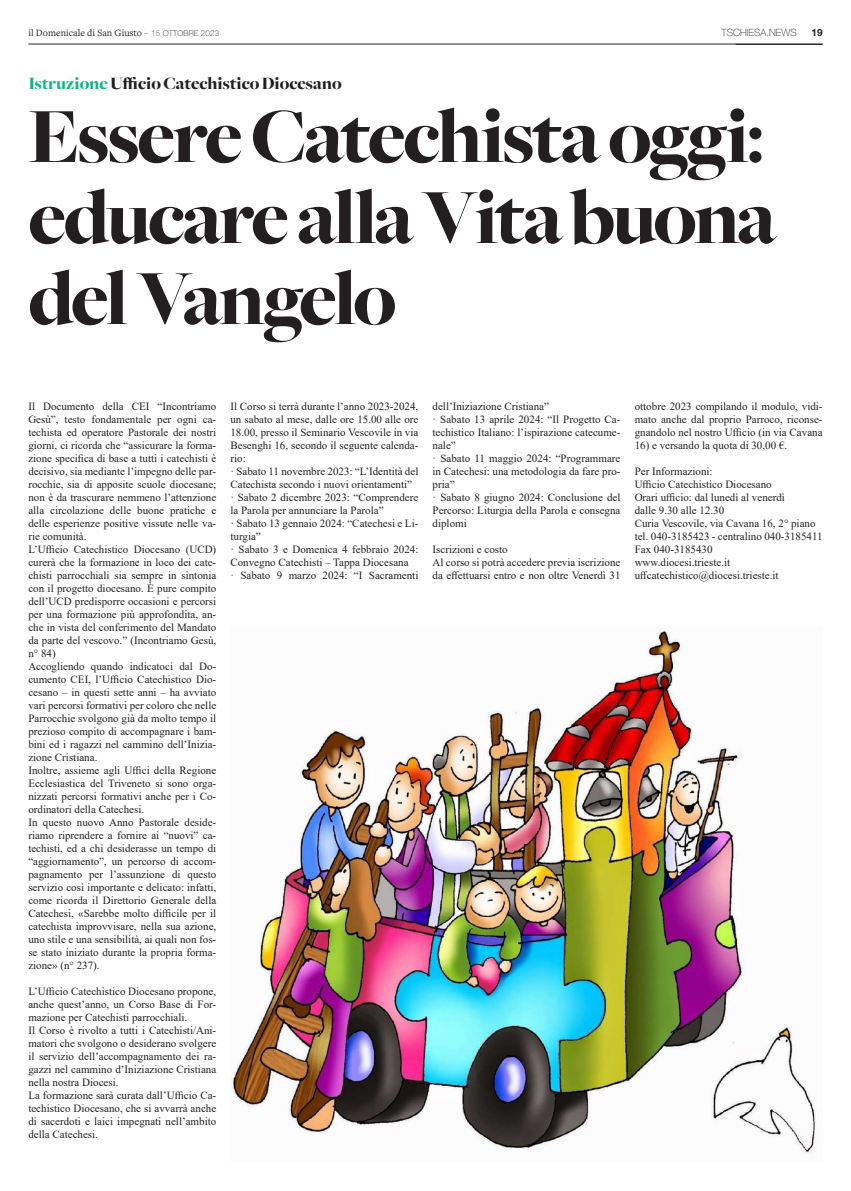
<style>
.page{position:relative;width:851px;height:1191px;background:#fff}
.page>*{position:absolute;margin:0;border:0;box-sizing:border-box;transform-origin:0 0}
.t1{font:900 81px/81px "Freight Big";letter-spacing:-.035em;color:#231f20}
.t2{font:900 18px "Freight Big";color:#231f20}
.t3{font:11px/13px "Times New Roman";color:#231f20}
.t4{font:10px "Freight Text Pro";color:#231f20}
.t5{font:100 10px "Helvetica Neue LT Std";color:#231f20}
.t6{font:700 10px "Helvetica Neue LT Std";color:#231f20}
.s1{font-family:"Helvetica Neue LT Std";font-weight:100;font-size:8px}
.s2{color:#12b385}
</style>
<div class="page">
<hr style="left:28px;top:44px;width:794px;height:1px;background:#231f20">
<img style="left:230px;top:630px;width:586px;height:524px">
<p class="t4" style="left:28px;top:26px;width:192px">il Domenicale di San Giusto <span class="s1">– 15 OTTOBRE 2023</span></p>
<p class="t5" style="left:721px;top:26px;width:77px">TSCHIESA.NEWS</p>
<p class="t6" style="left:811px;top:26px;width:13px">19</p>
<h2 class="t2" style="left:28px;top:74px;width:315px"><span class="s2">Istruzione</span> Ufficio Catechistico Diocesano</h2>
<h1 class="t1" style="left:28px;top:97px;width:749px">Essere Catechista oggi: educare alla Vita buona del Vangelo</h1>
<p class="t3" style="left:28px;top:399px;width:189px">Il Documento della CEI “Incontriamo Gesù”, testo fondamentale per ogni ca&shy;techista ed operatore Pastorale dei nostri giorni, ci ricorda che “assicurare la forma&shy;zione specifica di base a tutti i catechisti è decisivo, sia mediante l’impegno delle par&shy;rocchie, sia di apposite scuole diocesane; non è da trascurare nemmeno l’attenzione alla circolazione delle buone pratiche e delle esperienze positive vissute nelle va&shy;rie comunità.<br>L’Ufficio Catechistico Diocesano (UCD) curerà che la formazione in loco dei cate&shy;chisti parrocchiali sia sempre in sintonia con il progetto diocesano. È pure compito dell’UCD predisporre occasioni e percorsi per una formazione più approfondita, an&shy;che in vista del conferimento del Mandato da parte del vescovo.” (Incontriamo Gesù, n° 84)<br>Accogliendo quando indicatoci dal Do&shy;cumento CEI, l’Ufficio Catechistico Dio&shy;cesano – in questi sette anni – ha avviato vari percorsi formativi per coloro che nelle Parrocchie svolgono già da molto tempo il prezioso compito di accompagnare i bam&shy;bini ed i ragazzi nel cammino dell’Inizia&shy;zione Cristiana.<br>Inoltre, assieme agli Uffici della Regione Ecclesiastica del Triveneto si sono orga&shy;nizzati percorsi formativi anche per i Co&shy;ordinatori della Catechesi.<br>In questo nuovo Anno Pastorale deside&shy;riamo riprendere a fornire ai “nuovi” ca&shy;techisti, ed a chi desiderasse un tempo di “aggiornamento”, un percorso di accom&shy;pagnamento per l’assunzione di questo servizio così importante e delicato: infatti, come ricorda il Direttorio Generale della Catechesi, «Sarebbe molto difficile per il catechista improvvisare, nella sua azione, uno stile e una sensibilità, ai quali non fos&shy;se stato iniziato durante la propria forma&shy;zione» (n° 237).</p>
<p class="t3" style="left:28px;top:984px;width:189px">L’Ufficio Catechistico Diocesano propone, anche quest’anno, un Corso Base di For&shy;mazione per Catechisti parrocchiali.<br>Il Corso è rivolto a tutti i Catechisti/Ani&shy;matori che svolgono o desiderano svolgere il servizio dell’accompagnamento dei ra&shy;gazzi nel cammino d’Iniziazione Cristiana nella nostra Diocesi.<br>La formazione sarà curata dall’Ufficio Ca&shy;techistico Diocesano, che si avvarrà anche di sacerdoti e laici impegnati nell’ambito della Catechesi.</p>
<p class="t3" style="left:230px;top:399px;width:189px">Il Corso si terrà durante l’anno 2023-2024, un sabato al mese, dalle ore 15.00 alle ore 18.00, presso il Seminario Vescovile in via Besenghi 16, secondo il seguente calenda&shy;rio:<br>· Sabato 11 novembre 2023: “L’Identità del Catechista secondo i nuovi orientamenti” · Sabato 2 dicembre 2023: “Comprendere la Parola per annunciare la Parola”<br>· Sabato 13 gennaio 2024: “Catechesi e Li&shy;turgia”<br>· Sabato 3 e Domenica 4 febbraio 2024:<br>Convegno Catechisti – Tappa Diocesana<br>· Sabato 9 marzo 2024: “I Sacramenti</p>
<p class="t3" style="left:432px;top:399px;width:189px">dell’Iniziazione Cristiana”<br>· Sabato 13 aprile 2024: “Il Progetto Ca&shy;techistico Italiano: l’ispirazione catecume&shy;nale”<br>· Sabato 11 maggio 2024: “Programmare in Catechesi: una metodologia da fare pro&shy;pria”<br>· Sabato 8 giugno 2024: Conclusione del<br>Percorso: Liturgia della Parola e consegna diplomi</p>
<p class="t3" style="left:432px;top:542px;width:189px">Iscrizioni e costo<br>Al corso si potrà accedere previa iscrizione da effettuarsi entro e non oltre Venerdì 31</p>
<p class="t3" style="left:634px;top:399px;width:189px;text-align:justify">ottobre 2023 compilando il modulo, vidi&shy;mato anche dal proprio Parroco, riconse&shy;gnandolo nel nostro Ufficio (in via Cavana</p>
<p class="t3" style="left:634px;top:438px;width:154px">16) e versando la quota di 30,00 €.</p>
<p class="t3" style="left:634px;top:464px;width:189px">Per Informazioni:<br>Ufficio Catechistico Diocesano<br>Orari ufficio: dal lunedì al venerdì<br>dalle 9.30 alle 12.30<br>Curia Vescovile, via Cavana 16, 2° piano tel. 040-3185423 - centralino 040-3185411<br>Fax 040-3185430<br>www.diocesi.trieste.it uffcatechistico@diocesi.trieste.it</p>
</div>
